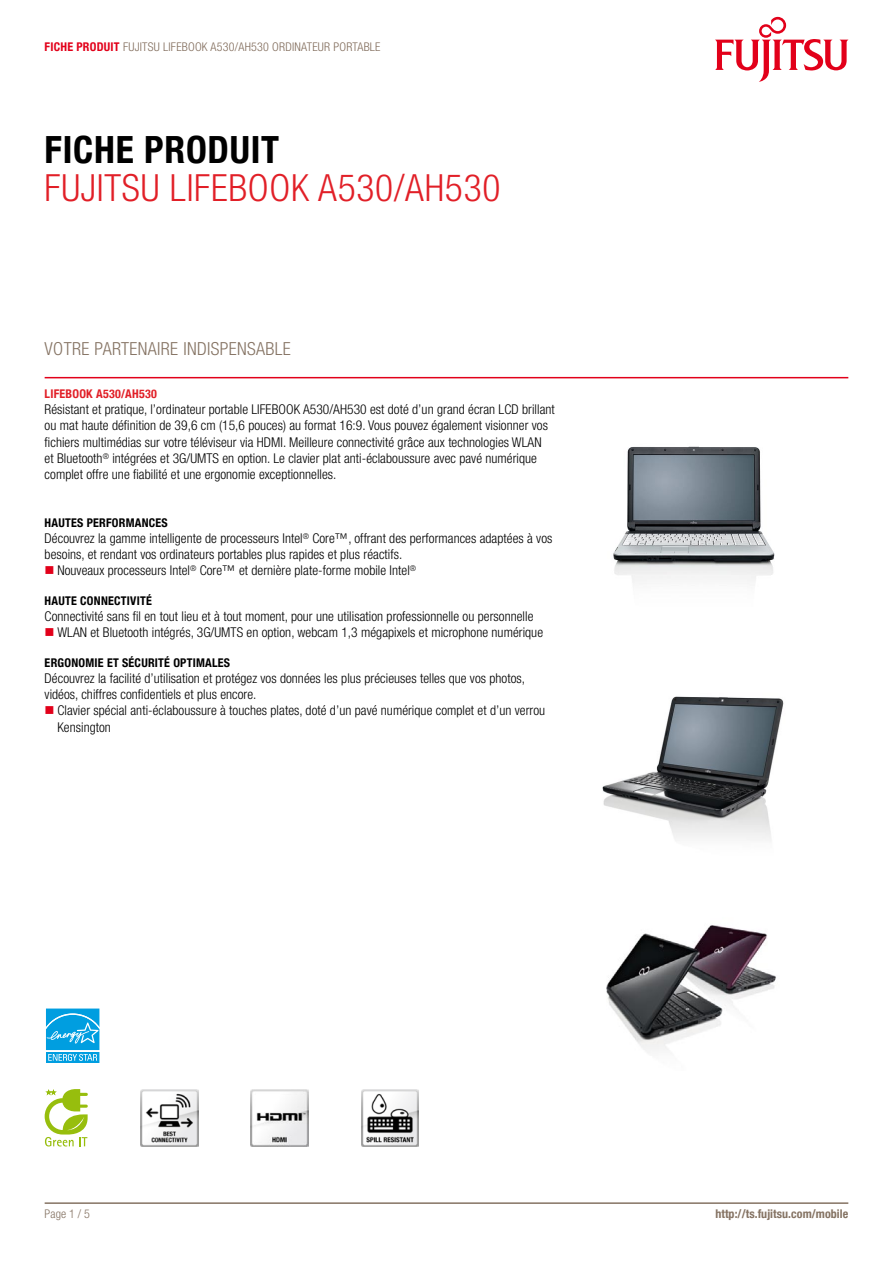
<style>
.page{position:relative;width:893px;height:1263px;background:#fff}
.page>*{position:absolute;margin:0;border:0;box-sizing:border-box;transform-origin:0 0}
.t1{font:300 condensed 37.5px "Helvetica Neue LT Com";letter-spacing:.02em;color:#e11f27}
.t2{font:700 condensed 37.5px "Helvetica Neue LT Com";letter-spacing:.02em;color:#000}
.t3{font:300 condensed 18px "Helvetica Neue LT Com";letter-spacing:.02em;color:#857363}
.t4{font:300 condensed 13.5px/16.4px "Helvetica Neue LT Com";letter-spacing:.005em;color:#000}
.t5{font:700 condensed 12px "Helvetica Neue LT Com";letter-spacing:.02em;color:#000}
.t6{font:300 condensed 12px "Helvetica Neue LT Com";letter-spacing:.02em;color:#806b5a}
.t7{font:700 condensed 12px "Helvetica Neue LT Com";letter-spacing:.005em;color:#857363}
.t8{font:700 condensed 12px "Helvetica Neue LT Com";letter-spacing:.02em;color:#e11f27}
.t9{font:300 condensed 12px "Helvetica Neue LT Com";color:#857363}
.s1{font-weight:700;color:#e2001a}
</style>
<div class="page">
<hr style="left:45px;top:1202px;width:803px;height:2px;background:#857363">
<hr style="left:45px;top:377px;width:803px;height:1px;background:#e2001a">
<svg style="left:715px;top:17px;width:133px;height:65px"></svg>
<img style="left:613px;top:446px;width:162px;height:137px">
<img style="left:602px;top:696px;width:182px;height:145px">
<img style="left:606px;top:925px;width:170px;height:128px">
<svg style="left:46px;top:1008px;width:54px;height:55px;background:#32b0e5"></svg>
<svg style="left:45px;top:1089px;width:43px;height:57px"></svg>
<img style="left:141px;top:1089px;width:57px;height:57px">
<img style="left:251px;top:1089px;width:57px;height:57px">
<img style="left:361px;top:1089px;width:58px;height:57px">
<p class="t6" style="left:45px;top:40px;width:320px"><span class="s1">FICHE PRODUIT</span> Fujitsu LIFEBOOK A530/AH530 Ordinateur portable</p>
<h1 class="t2" style="left:45px;top:127px;width:236px">FICHE PRODUIT</h1>
<h1 class="t1" style="left:45px;top:167px;width:457px">Fujitsu LIFEBOOK A530/AH530</h1>
<h2 class="t3" style="left:45px;top:338px;width:222px">Votre partenaire indispensable</h2>
<p class="t8" style="left:45px;top:386px;width:114px">LIFEBOOK A530/AH530</p>
<p class="t4" style="left:45px;top:401px;width:512px">Résistant et pratique, l’ordinateur portable LIFEBOOK A530/AH530 est doté d’un grand écran LCD brillant ou mat haute définition de 39,6 cm (15,6 pouces) au format 16:9. Vous pouvez également visionner vos fichiers multimédias sur votre téléviseur via HDMI. Meilleure connectivité grâce aux technologies WLAN<br>et Bluetooth<sup>®</sup> intégrées et 3G/UMTS en option. Le clavier plat anti-éclaboussure avec pavé numérique complet offre une fiabilité et une ergonomie exceptionnelles.</p>
<p class="t5" style="left:45px;top:516px;width:125px">HAUTES PERFORMANCES</p>
<p class="t4" style="left:45px;top:530px;width:509px">Découvrez la gamme intelligente de processeurs Intel<sup>®</sup> Core™, offrant des performances adaptées à vos</p>
<p class="t4" style="left:45px;top:546px;width:359px">besoins, et rendant vos ordinateurs portables plus rapides et plus réactifs.</p>
<p class="t4" style="left:57px;top:562px;width:360px">Nouveaux processeurs Intel<sup>®</sup> Core™ et dernière plate-forme mobile Intel<sup>®</sup></p>
<p class="t5" style="left:45px;top:594px;width:109px">HAUTE CONNECTIVITÉ</p>
<p class="t4" style="left:57px;top:608px;width:487px;text-indent:-13px">Connectivité sans fil en tout lieu et à tout moment, pour une utilisation professionnelle ou personnelle<br>WLAN et Bluetooth intégrés, 3G/UMTS en option, webcam 1,3 mégapixels et microphone numérique</p>
<p class="t5" style="left:45px;top:656px;width:187px">ERGONOMIE ET SÉCURITÉ OPTIMALES</p>
<p class="t4" style="left:45px;top:670px;width:482px">Découvrez la facilité d’utilisation et protégez vos données les plus précieuses telles que vos photos, vidéos, chiffres confidentiels et plus encore.</p>
<p class="t4" style="left:57px;top:702px;width:489px">Clavier spécial anti-éclaboussure à touches plates, doté d’un pavé numérique complet et d’un verrou<br>Kensington</p>
<p class="t9" style="left:45px;top:1207px;width:47px">Page 1 / 5</p>
<p class="t7" style="left:715px;top:1207px;width:134px">HTTP://TS.FUJITSU.COM/MOBILE</p>
</div>
